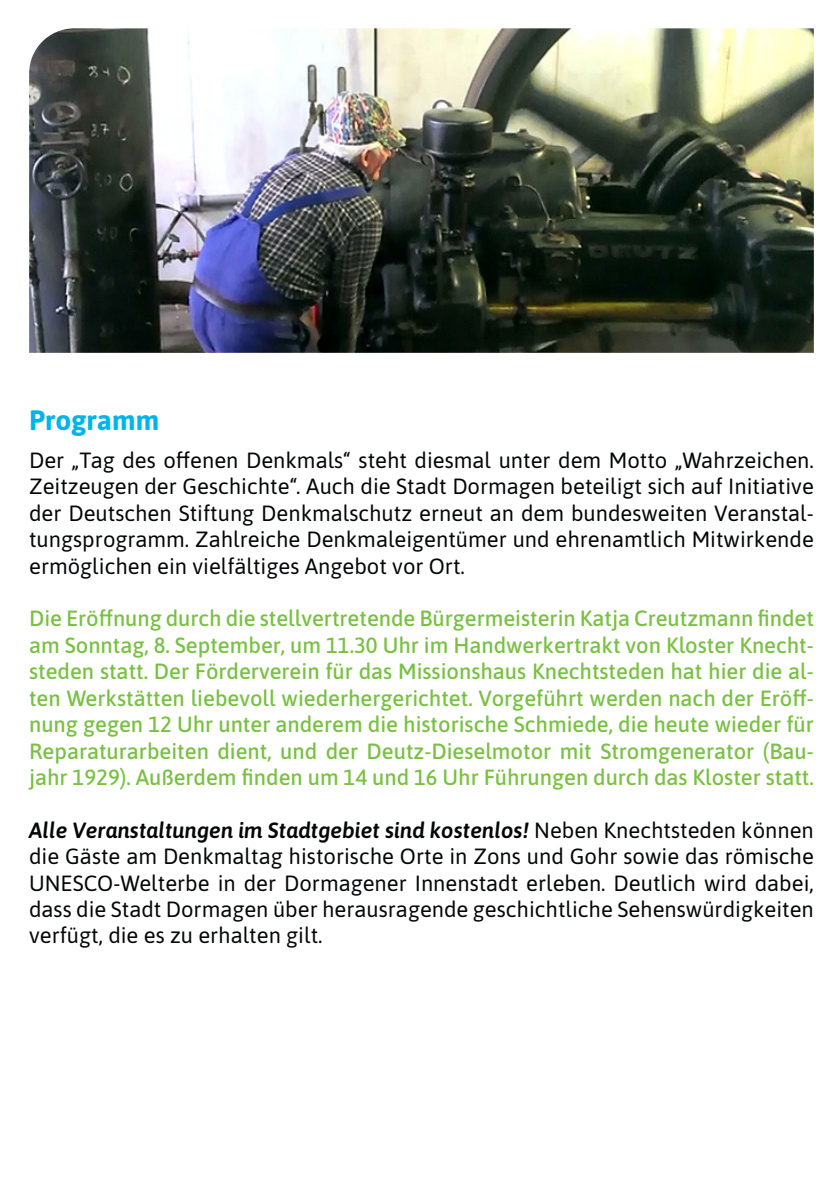
<style>
.page{position:relative;width:840px;height:1191px;background:#fff}
.page>*{position:absolute;margin:0;border:0;box-sizing:border-box;transform-origin:0 0}
.t1{font:700 28px "Asap";color:#00b5ea}
.t2{font:22px/26.4px "Asap";color:#040608;text-align:justify}
.t3{font:500 22px/26.4px "Asap";color:#79c142;text-align:justify}
.s1{font-weight:600;font-style:italic}
</style>
<div class="page">
<img style="left:29px;top:28px;width:784px;height:325px">
<p class="t1" style="left:29px;top:400px;width:132px">Programm</p>
<p class="t2" style="left:29px;top:446px;width:785px">Der „Tag des offenen Denkmals“ steht diesmal unter dem Motto „Wahrzeichen.<br>Zeitzeugen der Geschichte“. Auch die Stadt Dormagen beteiligt sich auf Initiative der Deutschen Stiftung Denkmalschutz erneut an dem bundesweiten Veranstal&shy;tungsprogramm. Zahlreiche Denkmaleigentümer und ehrenamtlich Mitwirkende ermöglichen ein vielfältiges Angebot vor Ort.</p>
<p class="t3" style="left:29px;top:604px;width:785px">Die Eröffnung durch die stellvertretende Bürgermeisterin Katja Creutzmann findet am Sonntag, 8. September, um 11.30 Uhr im Handwerkertrakt von Kloster Knecht&shy;steden statt. Der Förderverein für das Missionshaus Knechtsteden hat hier die al&shy;ten Werkstätten liebevoll wiederhergerichtet. Vorgeführt werden nach der Eröff&shy;nung gegen 12 Uhr unter anderem die historische Schmiede, die heute wieder für Reparaturarbeiten dient, und der Deutz-Dieselmotor mit Stromgenerator (Bau&shy;jahr 1929). Außerdem finden um 14 und 16 Uhr Führungen durch das Kloster statt.</p>
<p class="t2" style="left:29px;top:815px;width:785px"><span class="s1">Alle Veranstaltungen im Stadtgebiet sind kostenlos!</span> Neben Knechtsteden können die Gäste am Denkmaltag historische Orte in Zons und Gohr sowie das römische UNESCO-Welterbe in der Dormagener Innenstadt erleben. Deutlich wird dabei, dass die Stadt Dormagen über herausragende geschichtliche Sehenswürdigkeiten verfügt, die es zu erhalten gilt.</p>
</div>
